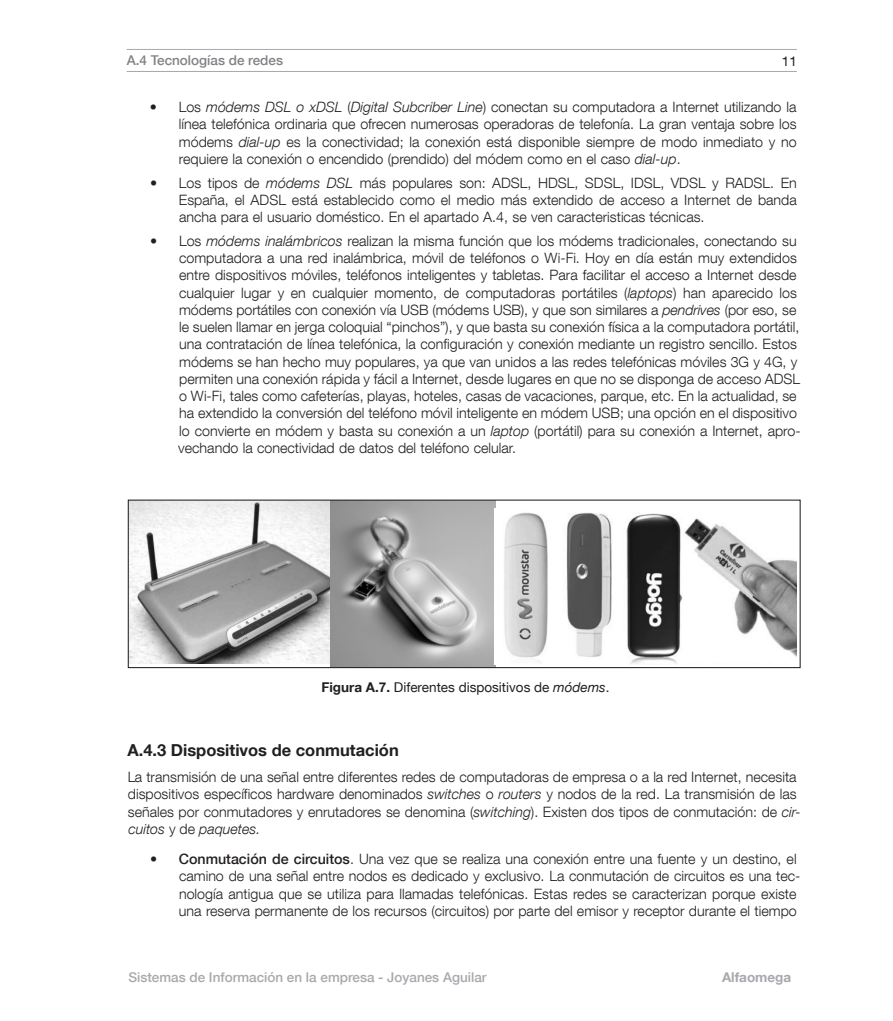
<style>
.page{position:relative;width:893px;height:1021px;background:#fff}
.page>*{position:absolute;margin:0;border:0;box-sizing:border-box;transform-origin:0 0}
.t1{font:700 16.5px "Helvetica Neue LT Com";color:#231f20}
.t2{font:300 14.25px/17.2px "Helvetica Neue LT Com";color:#231f20}
.t3{font:500 13.5px "Helvetica Neue LT Com";color:#a8a9ad}
.t4{font:13.5px "Helvetica Neue LT Com";color:#231f20}
.t5{font:500 13.5px "Helvetica Neue LT Com";color:#808285}
.t6{font:700 13.5px "Helvetica Neue LT Com";color:#a8a9ad}
.s1{font-style:italic}
.s2{font-weight:700}
.s3{font-weight:500}
</style>
<div class="page">
<hr style="left:127px;top:49px;width:670px;height:1px;background:#a8a9ad">
<hr style="left:127px;top:71px;width:670px;height:1px;background:#a8a9ad">
<img style="left:130px;top:501px;width:201px;height:162px">
<img style="left:331px;top:501px;width:164px;height:165px">
<img style="left:494px;top:508px;width:303px;height:156px">
<div style="left:128px;top:499px;width:673px;height:169px;border:1px solid #231f20"></div>
<p class="t5" style="left:127px;top:52px;width:158px">A.4 Tecnologías de redes</p>
<p class="t4" style="left:782px;top:53px;width:17px">11</p>
<p class="t2" style="left:179px;top:98px;width:619px;text-align:justify;text-indent:-29px">• Los <span class="s1">módems DSL o xDSL</span> (<span class="s1">Digital Subcriber Line</span>) conectan su computadora a Internet utilizando la línea telefónica ordinaria que ofrecen numerosas operadoras de telefonía. La gran ventaja sobre los módems <span class="s1">dial-up</span> es la conectividad; la conexión está disponible siempre de modo inmediato y no requiere la conexión o encendido (prendido) del módem como en el caso <span class="s1">dial-up</span>.</p>
<p class="t2" style="left:179px;top:174px;width:619px;text-align:justify;text-indent:-29px">• Los tipos de <span class="s1">módems DSL</span> más populares son: ADSL, HDSL, SDSL, IDSL, VDSL y RADSL. En España, el ADSL está establecido como el medio más extendido de acceso a Internet de banda ancha para el usuario doméstico. En el apartado A.4, se ven caracteristicas técnicas.</p>
<p class="t2" style="left:178px;top:232px;width:624px;text-indent:-28px">• Los <span class="s1">módems inalámbricos</span> realizan la misma función que los módems tradicionales, conectando su computadora a una red inalámbrica, móvil de teléfonos o Wi-Fi. Hoy en día están muy extendidos entre dispositivos móviles, teléfonos inteligentes y tabletas. Para facilitar el acceso a Internet desde cualquier lugar y en cualquier momento, de computadoras portátiles (<span class="s1">laptops</span>) han aparecido los módems portátiles con conexión vía USB (módems USB), y que son similares a <span class="s1">pendrives</span> (por eso, se le suelen llamar en jerga coloquial “pinchos”), y que basta su conexión física a la computadora portátil, una contratación de línea telefónica, la configuración y conexión mediante un registro sencillo. Estos módems se han hecho muy populares, ya que van unidos a las redes telefónicas móviles 3G y 4G, y permiten una conexión rápida y fácil a Internet, desde lugares en que no se disponga de acceso ADSL o Wi-Fi, tales como cafeterías, playas, hoteles, casas de vacaciones, parque, etc. En la actualidad, se ha extendido la conversión del teléfono móvil inteligente en módem USB; una opción en el dispositivo lo convierte en módem y basta su conexión a un <span class="s1">laptop</span> (portátil) para su conexión a Internet, apro&shy;vechando la conectividad de datos del teléfono celular.</p>
<p class="t4" style="left:321px;top:678px;width:290px"><span class="s2">Figura A.7.</span> Diferentes dispositivos de <span class="s1">módems</span>.</p>
<p class="t1" style="left:127px;top:740px;width:273px">A.4.3 Dispositivos de conmutación</p>
<p class="t2" style="left:128px;top:768px;width:675px">La transmisión de una señal entre diferentes redes de computadoras de empresa o a la red Internet, necesita dispositivos específicos hardware denominados <span class="s1">switches</span> o <span class="s1">routers</span> y nodos de la red. La transmisión de las señales por conmutadores y enrutadores se denomina (<span class="s1">switching</span>). Existen dos tipos de conmutación: de <span class="s1">cir&shy;cuitos</span> y de <span class="s1">paquetes.</span></p>
<p class="t2" style="left:179px;top:850px;width:623px;text-indent:-29px"><span class="s3">• Conmutación de circuitos</span>. Una vez que se realiza una conexión entre una fuente y un destino, el camino de una señal entre nodos es dedicado y exclusivo. La conmutación de circuitos es una tec&shy;nología antigua que se utiliza para llamadas telefónicas. Estas redes se caracterizan porque existe una reserva permanente de los recursos (circuitos) por parte del emisor y receptor durante el tiempo</p>
<p class="t3" style="left:128px;top:969px;width:360px">Sistemas de Información en la empresa - Joyanes Aguilar</p>
<p class="t6" style="left:722px;top:969px;width:71px">Alfaomega</p>
</div>
